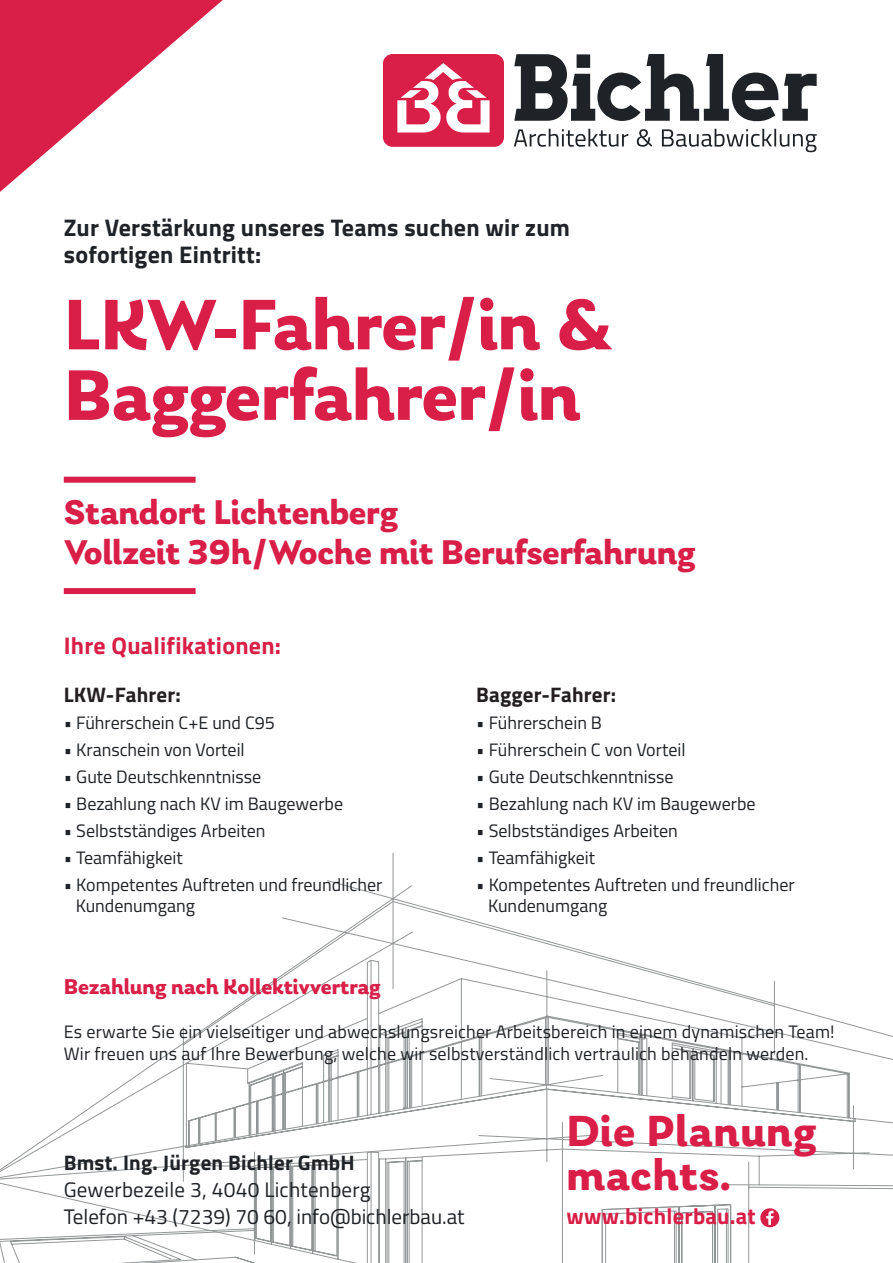
<style>
.page{position:relative;width:893px;height:1263px;background:#fff}
.page>*{position:absolute;margin:0;border:0;box-sizing:border-box;transform-origin:0 0}
.t1{font:700 75px/70.5px "Laca";letter-spacing:-.01em;color:#d91e47}
.t2{font:700 45.75px/43.7px "Laca";letter-spacing:.01em;color:#d91e47}
.t3{font:700 36px/40.5px "Laca";letter-spacing:-.01em;color:#d91e47}
.t4{font:700 24px/27px "Cairo";letter-spacing:.01em;color:#1f2226}
.t5{font:700 24px "Cairo";letter-spacing:.01em;color:#d91e47}
.t6{font:700 22.5px "Laca";letter-spacing:-.01em;color:#d91e47}
.t7{font:700 22.5px "Cairo";letter-spacing:.01em;color:#d91e47}
.t8{font:21px/27px "Cairo";color:#1f2226}
.t9{font:700 21px "Cairo";letter-spacing:.01em;color:#1f2226}
.t10{font:700 21px "Cairo";letter-spacing:.01em;color:#231f20}
.t11{font:18px/21px "Cairo";color:#1f2226}
</style>
<div class="page">
<svg style="left:0;top:853px;width:893px;height:410px"></svg>
<svg style="left:514px;top:54px;width:303px;height:67px"></svg>
<svg style="left:514px;top:129px;width:303px;height:23px"></svg>
<div style="left:383px;top:54px;width:121px;height:93px;background:#d91e47;border-radius:10px"></div>
<svg style="left:397px;top:63px;width:93px;height:70px"></svg>
<svg style="left:0;top:0;width:223px;height:192px"></svg>
<div style="left:64px;top:477px;width:132px;height:6px;background:#d91e47"></div>
<div style="left:64px;top:588px;width:132px;height:6px;background:#d91e47"></div>
<svg style="left:760px;top:1208px;width:19px;height:19px"></svg>
<h3 class="t4" style="left:64px;top:214px;width:508px">Zur Verstärkung unseres Teams suchen wir zum sofortigen Eintritt:</h3>
<h1 class="t1" style="left:64px;top:289px;width:551px">LKW-Fahrer/in &amp;<br>Baggerfahrer/in</h1>
<h3 class="t3" style="left:64px;top:492px;width:633px">Standort Lichtenberg<br>Vollzeit 39h/Woche mit Berufserfahrung</h3>
<h3 class="t5" style="left:64px;top:626px;width:219px">Ihre Qualifikationen:</h3>
<p class="t10" style="left:64px;top:678px;width:119px">LKW-Fahrer:</p>
<p class="t11" style="left:64px;top:712px;width:213px">• Führerschein C+E und C95</p>
<p class="t11" style="left:64px;top:739px;width:182px">• Kranschein von Vorteil</p>
<p class="t11" style="left:64px;top:766px;width:199px">• Gute Deutschkenntnisse</p>
<p class="t11" style="left:64px;top:793px;width:281px">• Bezahlung nach KV im Baugewerbe</p>
<p class="t11" style="left:64px;top:820px;width:203px">• Selbstständiges Arbeiten</p>
<p class="t11" style="left:64px;top:847px;width:121px">• Teamfähigkeit</p>
<p class="t11" style="left:76px;top:874px;width:308px;text-indent:-12px">• Kompetentes Auftreten und freundlicher<br>Kundenumgang</p>
<p class="t6" style="left:64px;top:973px;width:318px">Bezahlung nach Kollektivvertrag</p>
<p class="t10" style="left:476px;top:678px;width:142px">Bagger-Fahrer:</p>
<p class="t11" style="left:476px;top:712px;width:127px">• Führerschein B</p>
<p class="t11" style="left:476px;top:739px;width:211px">• Führerschein C von Vorteil</p>
<p class="t11" style="left:476px;top:766px;width:199px">• Gute Deutschkenntnisse</p>
<p class="t11" style="left:476px;top:793px;width:281px">• Bezahlung nach KV im Baugewerbe</p>
<p class="t11" style="left:476px;top:820px;width:203px">• Selbstständiges Arbeiten</p>
<p class="t11" style="left:476px;top:847px;width:121px">• Teamfähigkeit</p>
<p class="t11" style="left:488px;top:874px;width:308px;text-indent:-12px">• Kompetentes Auftreten und freundlicher<br>Kundenumgang</p>
<p class="t11" style="left:64px;top:1020px;width:772px;line-height:22.5px">Es erwarte Sie ein vielseitiger und abwechslungsreicher Arbeitsbereich in einem dynamischen Team!<br>Wir freuen uns auf Ihre Bewerbung, welche wir selbstverständlich vertraulich behandeln werden.</p>
<p class="t9" style="left:64px;top:1146px;width:292px">Bmst. Ing. Jürgen Bichler GmbH</p>
<p class="t8" style="left:64px;top:1176px;width:402px">Gewerbezeile 3, 4040 Lichtenberg<br>Telefon +43 (7239) 70 60, info@bichlerbau.at</p>
<h2 class="t2" style="left:567px;top:1109px;width:251px">Die Planung machts.</h2>
<p class="t7" style="left:567px;top:1198px;width:191px">www.bichlerbau.at</p>
</div>
